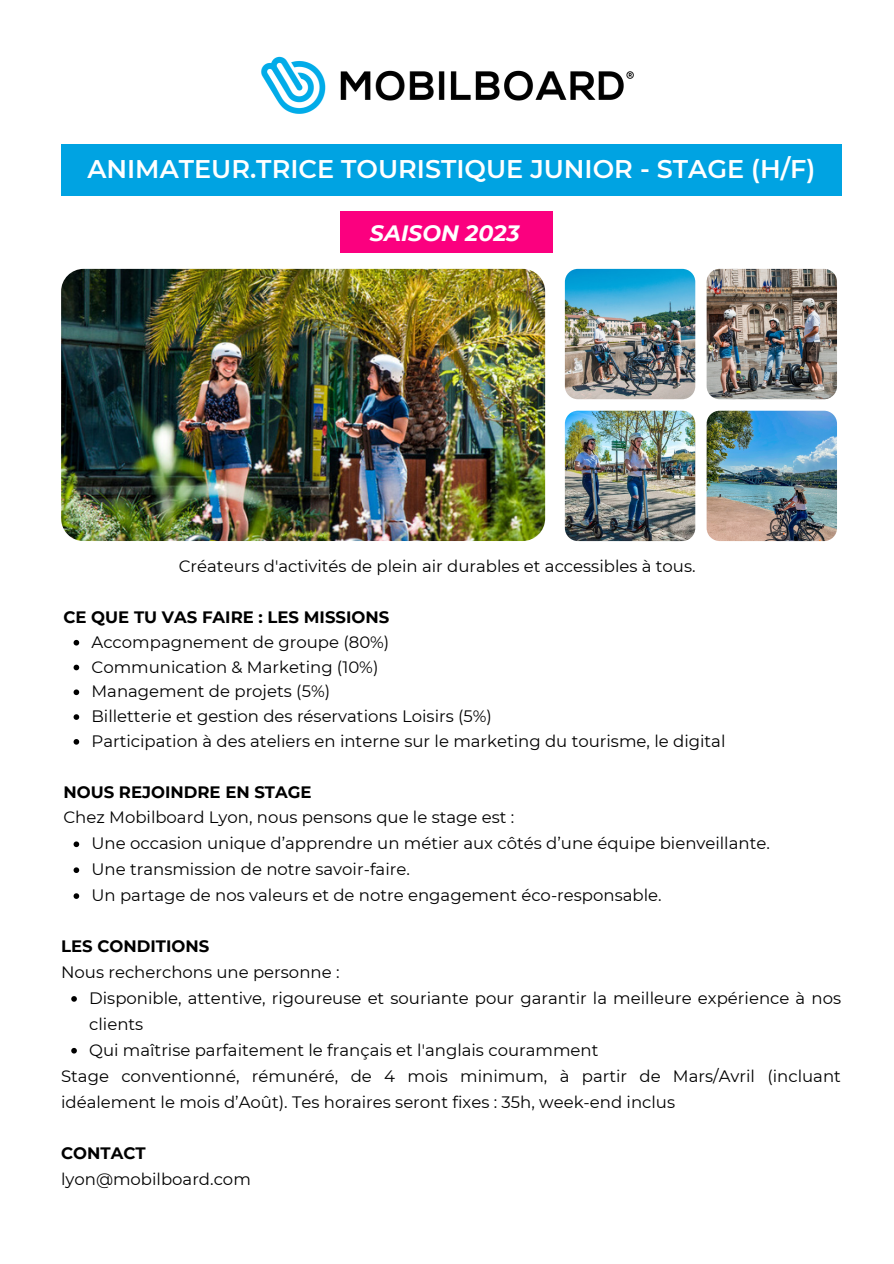
<style>
.page{position:relative;width:894px;height:1264px;background:#fff}
.page>*{position:absolute;margin:0;border:0;box-sizing:border-box;transform-origin:0 0}
.t1{font:600 25.5px "Montserrat";color:#fff}
.t2{font:italic 700 22.2px "Montserrat";color:#fff}
.t3{font:16.5px/26px "Montserrat";color:#000}
.t4{font:700 16.5px "Montserrat";color:#000}
</style>
<div class="page">
<img style="left:261px;top:56px;width:373px;height:58px">
<img style="left:61px;top:269px;width:484px;height:272px;border-radius:23px">
<img style="left:564px;top:269px;width:131px;height:130px;border-radius:13px">
<img style="left:564px;top:411px;width:131px;height:130px;border-radius:13px">
<img style="left:706px;top:269px;width:130px;height:130px;border-radius:13px">
<img style="left:706px;top:411px;width:130px;height:130px;border-radius:13px">
<svg style="left:74px;top:640px;width:5px;height:5px"></svg>
<svg style="left:74px;top:664px;width:5px;height:6px"></svg>
<svg style="left:74px;top:689px;width:5px;height:6px"></svg>
<svg style="left:74px;top:714px;width:5px;height:6px"></svg>
<svg style="left:74px;top:739px;width:5px;height:5px"></svg>
<svg style="left:74px;top:841px;width:5px;height:6px"></svg>
<svg style="left:74px;top:867px;width:5px;height:6px"></svg>
<svg style="left:74px;top:893px;width:5px;height:5px"></svg>
<svg style="left:71px;top:996px;width:6px;height:5px"></svg>
<svg style="left:71px;top:1047px;width:6px;height:6px"></svg>
<div style="left:61px;top:144px;width:780px;height:52px;background:#00a3e2"></div>
<div style="left:340px;top:211px;width:212px;height:42px;background:#fb007f"></div>
<h1 class="t1" style="left:87px;top:154px;width:729px">ANIMATEUR.TRICE TOURISTIQUE JUNIOR - STAGE (H/F)</h1>
<h2 class="t2" style="left:370px;top:219px;width:151px">SAISON 2023</h2>
<p class="t3" style="left:179px;top:552px;width:518px">Créateurs d'activités de plein air durables et accessibles à tous.</p>
<p class="t4" style="left:63px;top:607px;width:327px">CE QUE TU VAS FAIRE : LES MISSIONS</p>
<p class="t3" style="left:91px;top:629px;width:635px;line-height:24.8px">Accompagnement de groupe (80%)<br>Communication &amp; Marketing (10%)<br>Management de projets (5%)<br>Billetterie et gestion des réservations Loisirs (5%)<br>Participation à des ateliers en interne sur le marketing du tourisme, le digital</p>
<p class="t4" style="left:63px;top:781px;width:250px">NOUS REJOINDRE EN STAGE</p>
<p class="t3" style="left:63px;top:804px;width:452px">Chez Mobilboard Lyon, nous pensons que le stage est :</p>
<p class="t3" style="left:91px;top:830px;width:679px">Une occasion unique d’apprendre un métier aux côtés d’une équipe bienveillante.<br>Une transmission de notre savoir-faire.<br>Un partage de nos valeurs et de notre engagement éco-responsable.</p>
<p class="t4" style="left:61px;top:936px;width:150px">LES CONDITIONS</p>
<p class="t3" style="left:61px;top:959px;width:280px">Nous recherchons une personne :</p>
<p class="t3" style="left:89px;top:985px;width:753px">Disponible, attentive, rigoureuse et souriante pour garantir la meilleure expérience à nos clients<br>Qui maîtrise parfaitement le français et l'anglais couramment</p>
<p class="t3" style="left:61px;top:1062px;width:781px">Stage conventionné, rémunéré, de 4 mois minimum, à partir de Mars/Avril (incluant idéalement le mois d’Août). Tes horaires seront fixes : 35h, week-end inclus</p>
<p class="t4" style="left:61px;top:1142px;width:86px">CONTACT</p>
<p class="t3" style="left:61px;top:1165px;width:191px">lyon@mobilboard.com</p>
</div>
